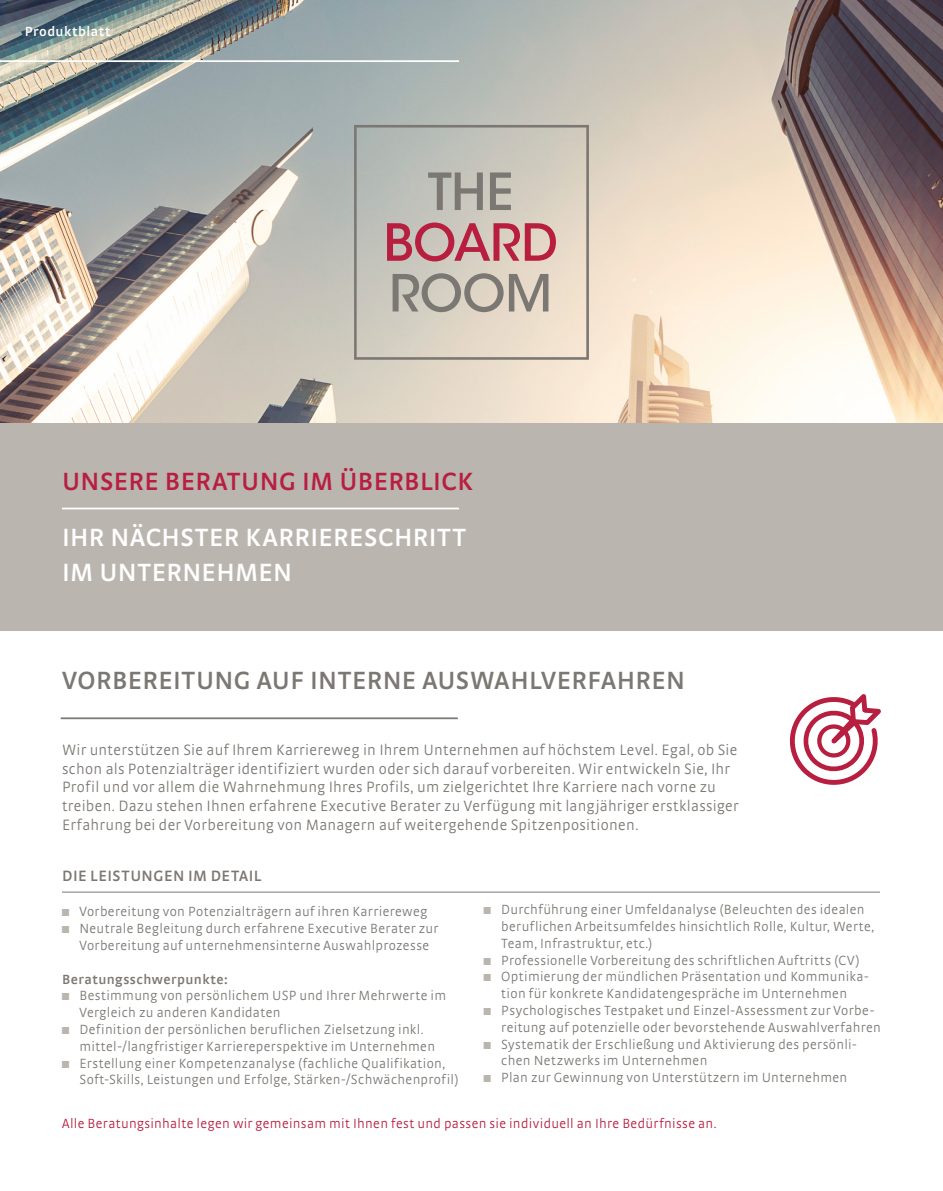
<style>
.page{position:relative;width:943px;height:1191px;background:#fff}
.page>*{position:absolute;margin:0;border:0;box-sizing:border-box;transform-origin:0 0}
.t1{font:600 26.25px/35px "Strada OT";letter-spacing:.015em;color:#fff}
.t2{font:600 26.25px "Strada OT";letter-spacing:.015em;color:#7b7773}
.t3{font:600 26.25px "Strada OT";letter-spacing:.015em;color:#b71e3f}
.t4{font:300 15.75px/18.9px "Strada OT";letter-spacing:.02em;color:#7b7773}
.t5{font:600 15.75px "Strada OT";letter-spacing:.03em;color:#7b7773}
.t6{font:300 14px "Strada OT";letter-spacing:.025em;color:#7b7773}
.t7{font:300 14px "Strada OT";letter-spacing:.025em;color:#b71e3f}
.t8{font:600 14px "Strada";letter-spacing:.03em;color:#7b7773}
.t9{font:600 14px "Strada OT";letter-spacing:.035em;color:#fff}
.s1{color:#bbb5af}
</style>
<div class="page">
<div style="left:0;top:422px;width:943px;height:209px;background:#bbb5af"></div>
<img style="left:0;top:0;width:943px;height:422px">
<svg style="left:354px;top:125px;width:235px;height:235px;background:#c6bab1"></svg>
<hr style="left:62px;top:507px;width:397px;height:2px;background:#fff">
<hr style="left:61px;top:717px;width:397px;height:2px;background:#7b7773">
<hr style="left:62px;top:891px;width:818px;height:1px;background:#7b7773">
<svg style="left:789px;top:694px;width:92px;height:91px"></svg>
<hr style="left:0;top:60px;width:459px;height:2px;background:#fff">
<p class="t9" style="left:25px;top:23px;width:87px">Produktblatt</p>
<h1 class="t3" style="left:62px;top:465px;width:412px">UNSERE BERATUNG IM ÜBERBLICK</h1>
<h1 class="t1" style="left:62px;top:520px;width:405px">IHR NÄCHSTER KARRIERESCHRITT<br>IM UNTERNEHMEN</h1>
<h1 class="t2" style="left:62px;top:665px;width:624px">VORBEREITUNG AUF INTERNE AUSWAHLVERFAHREN</h1>
<p class="t4" style="left:62px;top:740px;width:678px">Wir unterstützen Sie auf Ihrem Karriereweg in Ihrem Unternehmen auf höchstem Level. Egal, ob Sie schon als Potenzialträger identifiziert wurden oder sich darauf vorbereiten. Wir entwickeln Sie, Ihr Profil und vor allem die Wahrnehmung Ihres Profils, um zielgerichtet Ihre Karriere nach vorne zu treiben. Dazu stehen Ihnen erfahrene Executive Berater zu Verfügung mit langjähriger erstklassiger Erfahrung bei der Vorbereitung von Managern auf weitergehende Spitzenpositionen.</p>
<p class="t5" style="left:62px;top:866px;width:201px">DIE LEISTUNGEN IM DETAIL</p>
<p class="t6" style="left:62px;top:904px;width:367px"><span class="s1">◼</span> Vorbereitung von Potenzialträgern auf ihren Karriereweg</p>
<p class="t6" style="left:62px;top:920px;width:378px"><span class="s1">◼</span> Neutrale Begleitung durch erfahrene Executive Berater zur</p>
<p class="t6" style="left:79px;top:937px;width:351px">Vorbereitung auf unternehmensinterne Auswahlprozesse</p>
<p class="t8" style="left:62px;top:970px;width:167px">Beratungsschwerpunkte:</p>
<p class="t6" style="left:62px;top:988px;width:385px"><span class="s1">◼</span> Bestimmung von persönlichem USP und Ihrer Mehrwerte im</p>
<p class="t6" style="left:79px;top:1004px;width:203px">Vergleich zu anderen Kandidaten</p>
<p class="t6" style="left:62px;top:1021px;width:363px"><span class="s1">◼</span> Definition der persönlichen beruflichen Zielsetzung inkl.</p>
<p class="t6" style="left:79px;top:1038px;width:357px">mittel-/langfristiger Karriereperspektive im Unternehmen</p>
<p class="t6" style="left:62px;top:1055px;width:384px"><span class="s1">◼</span> Erstellung einer Kompetenzanalyse (fachliche Qualifikation,</p>
<p class="t6" style="left:79px;top:1072px;width:381px">Soft-Skills, Leistungen und Erfolge, Stärken-/Schwächenprofil)</p>
<p class="t6" style="left:484px;top:901px;width:382px"><span class="s1">◼</span> Durchführung einer Umfeldanalyse (Beleuchten des idealen</p>
<p class="t6" style="left:501px;top:918px;width:374px">beruflichen Arbeitsumfeldes hinsichtlich Rolle, Kultur, Werte,</p>
<p class="t6" style="left:501px;top:935px;width:153px">Team, Infrastruktur, etc.)</p>
<p class="t6" style="left:484px;top:952px;width:377px"><span class="s1">◼</span> Professionelle Vorbereitung des schriftlichen Auftritts (CV)</p>
<p class="t6" style="left:484px;top:969px;width:386px"><span class="s1">◼</span> Optimierung der mündlichen Präsentation und Kommunika-</p>
<p class="t6" style="left:501px;top:985px;width:347px">tion für konkrete Kandidatengespräche im Unternehmen</p>
<p class="t6" style="left:484px;top:1002px;width:392px"><span class="s1">◼</span> Psychologisches Testpaket und Einzel-Assessment zur Vorbe-</p>
<p class="t6" style="left:501px;top:1019px;width:381px">reitung auf potenzielle oder bevorstehende Auswahlverfahren</p>
<p class="t6" style="left:484px;top:1036px;width:375px"><span class="s1">◼</span> Systematik der Erschließung und Aktivierung des persönli-</p>
<p class="t6" style="left:501px;top:1053px;width:208px">chen Netzwerks im Unternehmen</p>
<p class="t6" style="left:484px;top:1069px;width:365px"><span class="s1">◼</span> Plan zur Gewinnung von Unterstützern im Unternehmen</p>
<p class="t7" style="left:62px;top:1115px;width:656px">Alle Beratungsinhalte legen wir gemeinsam mit Ihnen fest und passen sie individuell an Ihre Bedürfnisse an.</p>
</div>
